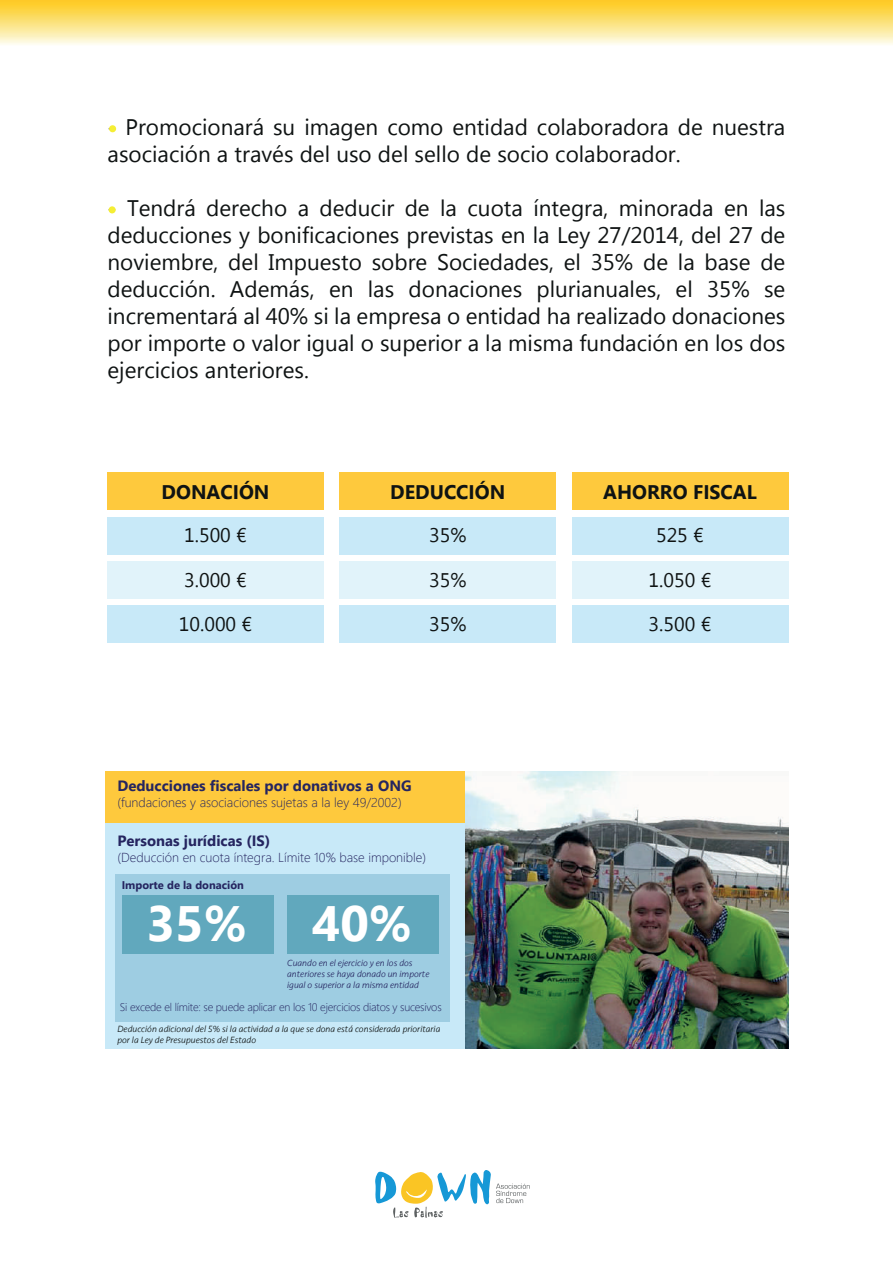
<style>
.page{position:relative;width:893px;height:1263px;background:#fff}
.page>*{position:absolute;margin:0;border:0;box-sizing:border-box;transform-origin:0 0}
.t1{font:700 49.65px "Segoe UI";color:#fff}
.t2{font:22.5px/27px "Segoe UI";color:#0f1313}
.t3{font:19.65px "Segoe UI";color:#0f1313}
.t4{font:700 19.65px "Segoe UI";color:#0f1313}
.t5{font:700 14.85px "Segoe UI";color:#252560}
.t6{font:300 13.05px "Segoe UI";color:#252560}
.t7{font:300 11.1px "Segoe UI";letter-spacing:-.02em;color:#252560}
.t8{font:700 11.1px "Segoe UI";color:#252560}
.t9{font:italic 300 9.3px/11.1px "Seravek";color:#0f1313}
.t10{font:italic 300 9.3px/11.1px "Seravek";color:#252560}
</style>
<div class="page">
<div style="left:0;top:0;width:893px;height:45px;background:linear-gradient(to bottom,#fdc916,#fcfbe8)"></div>
<svg style="left:375px;top:1170px;width:155px;height:48px"></svg>
<div style="left:109px;top:206px;width:7px;height:7px;background:#f5ee35;border-radius:50%"></div>
<div style="left:109px;top:125px;width:7px;height:7px;background:#f5ee35;border-radius:50%"></div>
<div style="left:107px;top:473px;width:217px;height:37px;background:#fec93d"></div>
<div style="left:107px;top:517px;width:217px;height:37px;background:#c8e9f8"></div>
<div style="left:107px;top:561px;width:217px;height:38px;background:#e1f3fa"></div>
<div style="left:107px;top:605px;width:217px;height:38px;background:#c8e9f8"></div>
<div style="left:340px;top:473px;width:216px;height:37px;background:#fec93d"></div>
<div style="left:340px;top:517px;width:216px;height:37px;background:#c8e9f8"></div>
<div style="left:340px;top:561px;width:216px;height:38px;background:#e1f3fa"></div>
<div style="left:340px;top:605px;width:216px;height:38px;background:#c8e9f8"></div>
<div style="left:572px;top:473px;width:216px;height:37px;background:#fec93d"></div>
<div style="left:572px;top:517px;width:216px;height:37px;background:#c8e9f8"></div>
<div style="left:572px;top:561px;width:216px;height:38px;background:#e1f3fa"></div>
<div style="left:572px;top:605px;width:216px;height:38px;background:#c8e9f8"></div>
<div style="left:105px;top:823px;width:360px;height:226px;background:#c8e9f8"></div>
<div style="left:105px;top:771px;width:360px;height:52px;background:#fec93d"></div>
<div style="left:115px;top:874px;width:334px;height:147px;background:#9ecde2"></div>
<div style="left:122px;top:895px;width:151px;height:59px;background:#61a8bd"></div>
<div style="left:287px;top:895px;width:152px;height:59px;background:#61a8bd"></div>
<img style="left:465px;top:771px;width:323px;height:278px">
<p class="t2" style="left:108px;top:113px;width:679px">- Promocionará su imagen como entidad colaboradora de nuestra asociación a través del uso del sello de socio colaborador.</p>
<p class="t2" style="left:108px;top:194px;width:679px;text-align:justify">- Tendrá derecho a deducir de la cuota íntegra, minorada en las deducciones y bonificaciones previstas en la Ley 27/2014, del 27 de noviembre, del Impuesto sobre Sociedades, el 35% de la base de deducción. Además, en las donaciones plurianuales, el 35% se incrementará al 40% si la empresa o entidad ha realizado donaciones por importe o valor igual o superior a la misma fundación en los dos ejercicios anteriores.</p>
<p class="t4" style="left:162px;top:476px;width:109px">DONACIÓN</p>
<p class="t3" style="left:184px;top:522px;width:64px">1.500 €</p>
<p class="t3" style="left:184px;top:566px;width:64px">3.000 €</p>
<p class="t3" style="left:179px;top:610px;width:75px">10.000 €</p>
<p class="t4" style="left:390px;top:476px;width:116px">DEDUCCIÓN</p>
<p class="t3" style="left:429px;top:522px;width:39px">35%</p>
<p class="t3" style="left:429px;top:566px;width:39px">35%</p>
<p class="t3" style="left:429px;top:610px;width:39px">35%</p>
<p class="t5" style="left:117px;top:774px;width:296px">Deducciones fiscales por donativos a ONG</p>
<p class="t6" style="left:117px;top:791px;width:286px">(fundaciones y asociaciones sujetas a la ley 49/2002)</p>
<p class="t5" style="left:117px;top:829px;width:155px">Personas jurídicas (IS)</p>
<p class="t6" style="left:117px;top:847px;width:310px">(Deducción en cuota íntegra. Límite 10% base imponible)</p>
<p class="t8" style="left:122px;top:876px;width:124px">Importe de la donación</p>
<h1 class="t1" style="left:147px;top:883px;width:102px">35%</h1>
<h1 class="t1" style="left:312px;top:883px;width:102px">40%</h1>
<p class="t10" style="left:287px;top:957px;width:144px">Cuando en el ejercicio y en los dos anteriores se haya donado un importe igual o superior a la misma entidad</p>
<p class="t7" style="left:120px;top:998px;width:323px">Si excede el límite: se puede aplicar en los 10 ejercicios diatos y sucesivos</p>
<p class="t9" style="left:117px;top:1023px;width:325px">Deducción adicional del 5% si la actividad a la que se dona está considerada prioritaria por la Ley de Presupuestos del Estado</p>
<p class="t4" style="left:603px;top:476px;width:155px">AHORRO FISCAL</p>
<p class="t3" style="left:656px;top:522px;width:49px">525 €</p>
<p class="t3" style="left:649px;top:566px;width:64px">1.050 €</p>
<p class="t3" style="left:649px;top:610px;width:64px">3.500 €</p>
</div>
